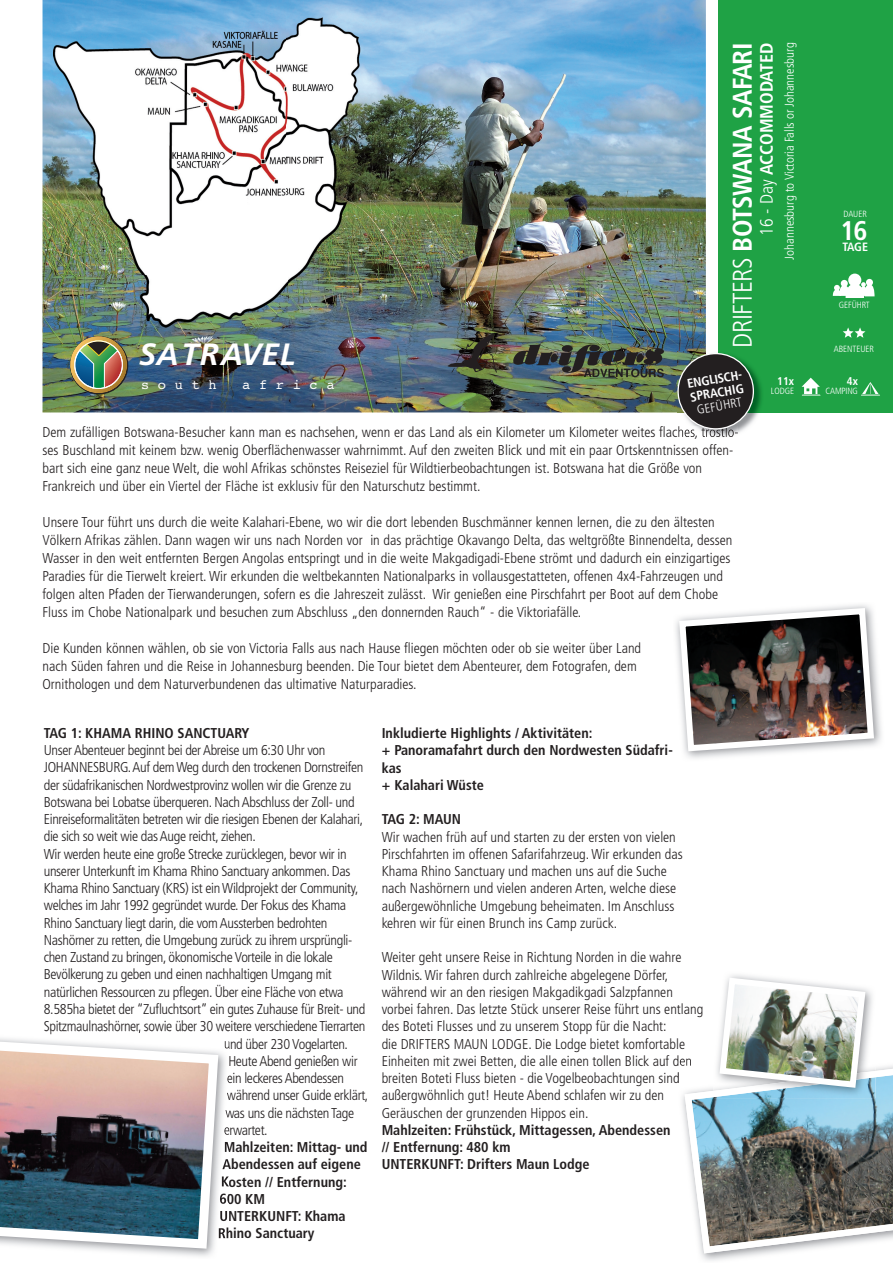
<style>
.page{position:relative;width:893px;height:1263px;background:#fff}
.page>*{position:absolute;margin:0;border:0;box-sizing:border-box;transform-origin:0 0}
.t1{font:italic 700 30.75px "Frutiger";letter-spacing:.035em;color:#231f20}
.t2{font:italic 700 30.75px "Frutiger";letter-spacing:.035em;color:#fff}
.t3{font:700 condensed 27px "Frutiger";letter-spacing:-.02em;color:#fff}
.t4{font:700 condensed 18px "Frutiger LT Std";color:#fff}
.t5{font:300 condensed 14.25px/17.2px "Frutiger";color:#231f20}
.t6{font:300 condensed 14.25px "Frutiger";letter-spacing:-.025em;color:#231f20}
.t7{font:700 condensed 14.25px/17.2px "Frutiger";color:#231f20}
.t8{font:300 condensed 13.65px "Garamond";letter-spacing:.63em;color:#231f20}
.t9{font:300 condensed 13.65px "Garamond";letter-spacing:.63em;color:#fff}
.t10{font:300 condensed 12.75px "Frutiger";color:#fff}
.t11{font:700 condensed 12.75px/13.5px "Frutiger";color:#fff}
.t12{font:700 condensed 12px "Frutiger";color:#fff}
.t13{font:700 condensed 11.25px "Frutiger";color:#fff}
.t14{font:300 condensed 9px "Frutiger";color:#fff}
.t15{font:300 condensed 9px "Frutiger";letter-spacing:-.02em;color:#fff}
.s1{font-weight:300}
.s2{font-family:"Frutiger";font-weight:300}
</style>
<div class="page">
<img style="left:43px;top:0;width:663px;height:412px">
<div style="left:719px;top:0;width:174px;height:412px;background:#1fa245"></div>
<div style="left:848px;top:274px;width:13px;height:13px;background:#fff;border-radius:50%"></div>
<div style="left:841px;top:280px;width:7px;height:7px;background:#fff;border-radius:50%"></div>
<svg style="left:833px;top:282px;width:41px;height:16px"></svg>
<div style="left:866px;top:279px;width:7px;height:7px;background:#fff;border-radius:50%"></div>
<svg style="left:843px;top:327px;width:22px;height:11px"></svg>
<img style="left:54px;top:17px;width:326px;height:310px">
<img style="left:66px;top:336px;width:65px;height:61px">
<div style="left:74px;top:340px;width:49px;height:49px;border:1px solid #fff;border-radius:50%"></div>
<img style="left:448px;top:332px;width:49px;height:42px">
<img style="left:513px;top:344px;width:151px;height:33px">
<svg style="left:802px;top:378px;width:19px;height:18px"></svg>
<svg style="left:861px;top:382px;width:19px;height:14px"></svg>
<img style="left:678px;top:352px;width:86px;height:81px">
<img style="left:678px;top:352px;width:28px;height:60px">
<img style="left:719px;top:352px;width:45px;height:60px">
<img style="left:678px;top:426px;width:60px;height:12px">
<div style="left:678px;top:354px;width:75px;height:75px;background:#231f20;border-radius:50%"></div>
<div style="left:677px;top:353px;width:77px;height:76px;border:1px solid #fff;border-radius:50%"></div>
<svg style="left:225px;top:1041px;width:4px;height:8px"></svg>
<svg style="left:227px;top:1075px;width:2px;height:8px"></svg>
<svg style="left:225px;top:1089px;width:4px;height:29px"></svg>
<svg style="left:224px;top:1127px;width:5px;height:8px"></svg>
<img style="left:225px;top:1141px;width:4px;height:11px">
<img style="left:223px;top:1159px;width:6px;height:11px">
<img style="left:223px;top:1176px;width:6px;height:11px">
<svg style="left:223px;top:1193px;width:6px;height:11px"></svg>
<svg style="left:223px;top:1211px;width:5px;height:10px"></svg>
<img style="left:223px;top:1227px;width:6px;height:12px">
<svg style="left:0;top:1033px;width:223px;height:220px"></svg>
<img style="left:675px;top:604px;width:207px;height:155px">
<img style="left:676px;top:605px;width:201px;height:149px">
<img style="left:700px;top:1253px;width:75px;height:8px">
<img style="left:679px;top:975px;width:214px;height:278px">
<h1 class="t2" style="left:139px;top:336px;width:158px">SATRAVEL</h1>
<p class="t9" style="left:141px;top:374px;width:77px">south</p>
<p class="t9" style="left:242px;top:374px;width:94px">africa</p>
<h2 class="t3" style="left:726px;top:348px;width:307px;rotate:-90deg"><span class="s1">DRIFTERS</span> BOTSWANA SAFARI</h2>
<p class="t4" style="left:756px;top:236px;width:195px;rotate:-90deg"><span class="s2">16 - Day</span> ACCOMMODATED</p>
<p class="t10" style="left:782px;top:260px;width:219px;rotate:-90deg">Johannesburg to Victoria Falls or Johannesburg</p>
<p class="t11" style="left:686px;top:377px;width:59px;rotate:-10deg">ENGLISCH-<br>SPRACHIG</p>
<p class="t10" style="left:696px;top:403px;width:47px;rotate:-10deg">GEFÜHRT</p>
<p class="t13" style="left:777px;top:375px;width:18px">11x</p>
<p class="t14" style="left:771px;top:386px;width:25px">LODGE</p>
<p class="t5" style="left:43px;top:423px;width:697px;line-height:18px">Dem zufälligen Botswana-Besucher kann man es nachsehen, wenn er das Land als ein Kilometer um Kilometer weites flaches, trostlo&shy;ses Buschland mit keinem bzw. wenig Oberflächenwasser wahrnimmt. Auf den zweiten Blick und mit ein paar Ortskenntnissen offen&shy;bart sich eine ganz neue Welt, die wohl Afrikas schönstes Reiseziel für Wildtierbeobachtungen ist. Botswana hat die Größe von Frankreich und über ein Viertel der Fläche ist exklusiv für den Naturschutz bestimmt.</p>
<p class="t5" style="left:43px;top:513px;width:691px;line-height:18px">Unsere Tour führt uns durch die weite Kalahari-Ebene, wo wir die dort lebenden Buschmänner kennen lernen, die zu den ältesten Völkern Afrikas zählen. Dann wagen wir uns nach Norden vor in das prächtige Okavango Delta, das weltgrößte Binnendelta, dessen Wasser in den weit entfernten Bergen Angolas entspringt und in die weite Makgadigadi-Ebene strömt und dadurch ein einzigartiges Paradies für die Tierwelt kreiert. Wir erkunden die weltbekannten Nationalparks in vollausgestatteten, offenen 4x4-Fahrzeugen und folgen alten Pfaden der Tierwanderungen, sofern es die Jahreszeit zulässt. Wir genießen eine Pirschfahrt per Boot auf dem Chobe Fluss im Chobe Nationalpark und besuchen zum Abschluss „den donnernden Rauch“ - die Viktoriafälle.</p>
<p class="t5" style="left:43px;top:639px;width:600px;line-height:18px">Die Kunden können wählen, ob sie von Victoria Falls aus nach Hause fliegen möchten oder ob sie weiter über Land nach Süden fahren und die Reise in Johannesburg beenden. Die Tour bietet dem Abenteurer, dem Fotografen, dem<br>Ornithologen und dem Naturverbundenen das ultimative Naturparadies.</p>
<p class="t7" style="left:44px;top:724px;width:207px">TAG 1: KHAMA RHINO SANCTUARY</p>
<p class="t6" style="left:44px;top:742px;width:283px">Unser Abenteuer beginnt bei der Abreise um 6:30 Uhr von</p>
<p class="t6" style="left:44px;top:759px;width:321px">JOHANNESBURG. Auf dem Weg durch den trockenen Dornstreifen</p>
<p class="t6" style="left:44px;top:777px;width:309px">der südafrikanischen Nordwestprovinz wollen wir die Grenze zu</p>
<p class="t6" style="left:44px;top:794px;width:312px">Botswana bei Lobatse überqueren. Nach Abschluss der Zoll- und</p>
<p class="t6" style="left:44px;top:811px;width:321px">Einreiseformalitäten betreten wir die riesigen Ebenen der Kalahari,</p>
<p class="t6" style="left:44px;top:828px;width:214px">die sich so weit wie das Auge reicht, ziehen.</p>
<p class="t6" style="left:44px;top:846px;width:304px">Wir werden heute eine große Strecke zurücklegen, bevor wir in</p>
<p class="t6" style="left:44px;top:863px;width:308px">unserer Unterkunft im Khama Rhino Sanctuary ankommen. Das</p>
<p class="t6" style="left:44px;top:880px;width:316px">Khama Rhino Sanctuary (KRS) ist ein Wildprojekt der Community,</p>
<p class="t6" style="left:44px;top:897px;width:304px">welches im Jahr 1992 gegründet wurde. Der Fokus des Khama</p>
<p class="t6" style="left:44px;top:915px;width:285px">Rhino Sanctuary liegt darin, die vom Aussterben bedrohten</p>
<p class="t6" style="left:44px;top:932px;width:310px">Nashörner zu retten, die Umgebung zurück zu ihrem ursprüngli-</p>
<p class="t6" style="left:44px;top:949px;width:291px">chen Zustand zu bringen, ökonomische Vorteile in die lokale</p>
<p class="t6" style="left:44px;top:966px;width:290px">Bevölkerung zu geben und einen nachhaltigen Umgang mit</p>
<p class="t6" style="left:44px;top:984px;width:301px">natürlichen Ressourcen zu pflegen. Über eine Fläche von etwa</p>
<p class="t6" style="left:44px;top:1001px;width:323px">8.585ha bietet der “Zufluchtsort” ein gutes Zuhause für Breit- und</p>
<p class="t6" style="left:44px;top:1018px;width:323px">Spitzmaulnashörner, sowie über 30 weitere verschiedene Tierrarten</p>
<p class="t6" style="left:224px;top:1035px;width:126px">und über 230 Vogelarten.</p>
<p class="t6" style="left:228px;top:1053px;width:131px">Heute Abend genießen wir</p>
<p class="t6" style="left:227px;top:1070px;width:119px">ein leckeres Abendessen</p>
<p class="t6" style="left:227px;top:1087px;width:143px">während unser Guide erklärt,</p>
<p class="t6" style="left:225px;top:1104px;width:130px">was uns die nächsten Tage</p>
<p class="t6" style="left:224px;top:1122px;width:45px">erwartet.</p>
<p class="t7" style="left:224px;top:1138px;width:145px">Mahlzeiten: Mittag- und</p>
<p class="t7" style="left:222px;top:1156px;width:140px">Abendessen auf eigene</p>
<p class="t7" style="left:221px;top:1173px;width:127px">Kosten // Entfernung:</p>
<p class="t7" style="left:219px;top:1190px;width:47px">600 KM</p>
<p class="t7" style="left:219px;top:1207px;width:128px">UNTERKUNFT: Khama</p>
<p class="t7" style="left:218px;top:1225px;width:98px">Rhino Sanctuary</p>
<h1 class="t1" style="left:139px;top:433px;width:158px">SATRAVEL</h1>
<p class="t8" style="left:141px;top:471px;width:77px">south</p>
<p class="t8" style="left:242px;top:471px;width:94px">africa</p>
<h1 class="t1" style="left:139px;top:530px;width:158px">SATRAVEL</h1>
<p class="t8" style="left:141px;top:568px;width:77px">south</p>
<p class="t8" style="left:242px;top:568px;width:94px">africa</p>
<p class="t7" style="left:382px;top:724px;width:293px">Inkludierte Highlights / Aktivitäten:<br>+ Panoramafahrt durch den Nordwesten Südafri&shy;kas<br>+ Kalahari Wüste</p>
<p class="t7" style="left:382px;top:811px;width:81px">TAG 2: MAUN</p>
<p class="t5" style="left:382px;top:828px;width:303px">Wir wachen früh auf und starten zu der ersten von vielen Pirschfahrten im offenen Safarifahrzeug. Wir erkunden das Khama Rhino Sanctuary und machen uns auf die Suche nach Nashörnern und vielen anderen Arten, welche diese außergewöhnliche Umgebung beheimaten. Im Anschluss kehren wir für einen Brunch ins Camp zurück.</p>
<p class="t5" style="left:382px;top:949px;width:323px">Weiter geht unsere Reise in Richtung Norden in die wahre Wildnis. Wir fahren durch zahlreiche abgelegene Dörfer, während wir an den riesigen Makgadikgadi Salzpfannen vorbei fahren. Das letzte Stück unserer Reise führt uns entlang des Boteti Flusses und zu unserem Stopp für die Nacht:<br>die DRIFTERS MAUN LODGE. Die Lodge bietet komfortable Einheiten mit zwei Betten, die alle einen tollen Blick auf den breiten Boteti Fluss bieten - die Vogelbeobachtungen sind außergwöhnlich gut! Heute Abend schlafen wir zu den Geräuschen der grunzenden Hippos ein.</p>
<p class="t7" style="left:382px;top:1121px;width:290px">Mahlzeiten: Frühstück, Mittagessen, Abendessen // Entfernung: 480 km<br>UNTERKUNFT: Drifters Maun Lodge</p>
<p class="t14" style="left:844px;top:209px;width:25px">DAUER</p>
<h2 class="t3" style="left:841px;top:215px;width:28px">16</h2>
<p class="t12" style="left:842px;top:240px;width:27px">TAGE</p>
<p class="t14" style="left:839px;top:300px;width:33px">GEFÜHRT</p>
<p class="t14" style="left:834px;top:343px;width:42px">ABENTEUER</p>
<p class="t13" style="left:847px;top:375px;width:13px">4x</p>
<p class="t15" style="left:826px;top:386px;width:34px">CAMPING</p>
</div>
